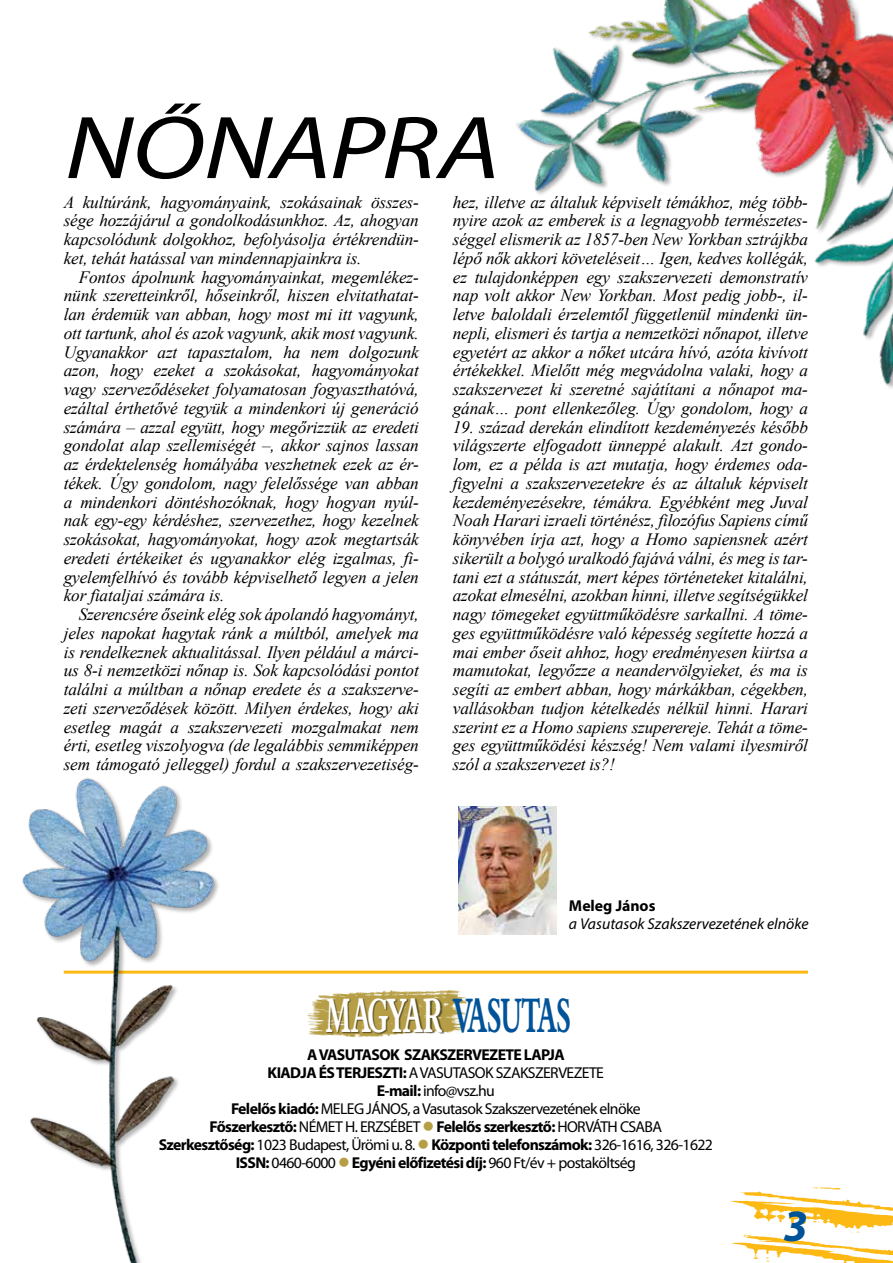
<style>
.page{position:relative;width:893px;height:1263px;background:#fff}
.page>*{position:absolute;margin:0;border:0;box-sizing:border-box;transform-origin:0 0}
.t1{font:italic 90px "Myriad Pro";letter-spacing:-.015em;color:#000;scale:1.2 1}
.t2{font:700 49.8px "Aldine 401 PFL";letter-spacing:-.04em;color:#005399;scale:.52 1}
.t3{font:italic 700 45px "Myriad Pro";color:#005399}
.t4{font:italic 17.25px/18.8px "Times New Roman";letter-spacing:-.01em;color:#000;text-align:justify}
.t5{font:15.75px/18px "Myriad Pro";letter-spacing:-.04em;color:#000;text-align:center}
.t6{font:italic 15.75px "Myriad Pro";color:#000}
.t7{font:700 15.75px "Myriad Pro";color:#000}
.s1{color:#fff}
.s2{font-weight:700}
.s3{color:#b69e45}
</style>
<div class="page">
<img style="left:731px;top:1187px;width:162px;height:76px">
<hr style="left:64px;top:971px;width:744px;height:3px;background:#fdb913">
<img style="left:301px;top:973px;width:172px;height:68px">
<div style="left:326px;top:998px;width:118px;height:36px;background:#000;opacity:.5"></div>
<img style="left:458px;top:806px;width:98px;height:129px">
<img style="left:22px;top:778px;width:226px;height:485px">
<img style="left:516px;top:0;width:377px;height:388px">
<h1 class="t1" style="left:65px;top:92px;width:364px">NŐNAPRA</h1>
<p class="t4" style="left:64px;top:192px;width:357px">A kultúránk, hagyományaink, szokásainak összes&shy;sége hozzájárul a gondolkodásunkhoz. Az, ahogyan kapcsolódunk dolgokhoz, befolyásolja értékrendün&shy;ket, tehát hatással van mindennapjainkra is.</p>
<p class="t4" style="left:64px;top:267px;width:357px;text-indent:15px">Fontos ápolnunk hagyományainkat, megemlékez&shy;nünk szeretteinkről, hőseinkről, hiszen elvitathatat&shy;lan érdemük van abban, hogy most mi itt vagyunk, ott tartunk, ahol és azok vagyunk, akik most vagyunk.<br>Ugyanakkor azt tapasztalom, ha nem dolgozunk azon, hogy ezeket a szokásokat, hagyományokat vagy szerveződéseket folyamatosan fogyaszthatóvá, ezáltal érthetővé tegyük a mindenkori új generáció számára – azzal együtt, hogy megőrizzük az eredeti gondolat alap szellemiségét –, akkor sajnos lassan az érdektelenség homályába veszhetnek ezek az ér&shy;tékek. Úgy gondolom, nagy felelőssége van abban a mindenkori döntéshozóknak, hogy hogyan nyúl&shy;nak egy-egy kérdéshez, szervezethez, hogy kezelnek szokásokat, hagyományokat, hogy azok megtartsák eredeti értékeiket és ugyanakkor elég izgalmas, fi&shy;gyelemfelhívó és tovább képviselhető legyen a jelen kor fiataljai számára is.</p>
<p class="t4" style="left:64px;top:605px;width:357px;text-indent:15px">Szerencsére őseink elég sok ápolandó hagyományt, jeles napokat hagytak ránk a múltból, amelyek ma is rendelkeznek aktualitással. Ilyen például a márci&shy;us 8-i nemzetközi nőnap is. Sok kapcsolódási pontot találni a múltban a nőnap eredete és a szakszerve&shy;zeti szerveződések között. Milyen érdekes, hogy aki esetleg magát a szakszervezeti mozgalmakat nem érti, esetleg viszolyogva (de legalábbis semmiképpen sem támogató jelleggel) fordul a szakszervezetiség-</p>
<p class="t4" style="left:453px;top:192px;width:357px">hez, illetve az általuk képviselt témákhoz, még több&shy;nyire azok az emberek is a legnagyobb természetes&shy;séggel elismerik az 1857-ben New Yorkban sztrájkba lépő nők akkori követeléseit… Igen, kedves kollégák, ez tulajdonképpen egy szakszervezeti demonstratív nap volt akkor New Yorkban. Most pedig jobb-, il&shy;letve baloldali érzelemtől függetlenül mindenki ün&shy;nepli, elismeri és tartja a nemzetközi nőnapot, illetve egyetért az akkor a nőket utcára hívó, azóta kivívott értékekkel. Mielőtt még megvádolna valaki, hogy a szakszervezet ki szeretné sajátítani a nőnapot ma&shy;gának… pont ellenkezőleg. Úgy gondolom, hogy a</p>
<p class="t4" style="left:453px;top:417px;width:357px">19. század derekán elindított kezdeményezés később világszerte elfogadott ünneppé alakult. Azt gondo&shy;lom, ez a példa is azt mutatja, hogy érdemes oda&shy;figyelni a szakszervezetekre és az általuk képviselt kezdeményezésekre, témákra. Egyébként meg Juval Noah Harari izraeli történész, filozófus Sapiens című könyvében írja azt, hogy a Homo sapiensnek azért sikerült a bolygó uralkodó fajává válni, és meg is tar&shy;tani ezt a státuszát, mert képes történeteket kitalálni, azokat elmesélni, azokban hinni, illetve segítségükkel nagy tömegeket együttműködésre sarkallni. A töme&shy;ges együttműködésre való képesség segítette hozzá a mai ember őseit ahhoz, hogy eredményesen kiirtsa a mamutokat, legyőzze a neandervölgyieket, és ma is segíti az embert abban, hogy márkákban, cégekben, vallásokban tudjon kételkedés nélkül hinni. Harari szerint ez a Homo sapiens szuperereje. Tehát a töme&shy;ges együttműködési készség! Nem valami ilyesmiről szól a szakszervezet is?!</p>
<p class="t7" style="left:569px;top:896px;width:88px">Meleg János</p>
<p class="t6" style="left:569px;top:914px;width:241px">a Vasutasok Szakszervezetének elnöke</p>
<h2 class="t2" style="left:326px;top:984px;width:472px"><span class="s1">MAGYAR</span> VASUTAS</h2>
<p class="t5" style="left:159px;top:1046px;width:556px"><span class="s2">A VASUTASOK SZAKSZERVEZETE LAPJA<br>KIADJA ÉS TERJESZTI:</span> A VASUTASOK SZAKSZERVEZETE<br><span class="s2">E-mail:</span> info@vsz.hu<br><span class="s2">Felelős kiadó:</span> MELEG JÁNOS, a Vasutasok Szakszervezetének elnöke<br><span class="s2">Főszerkesztő:</span> NÉMET H. ERZSÉBET <span class="s3">●</span> <span class="s2">Felelős szerkesztő:</span> HORVÁTH CSABA<br><span class="s2">Szerkesztőség:</span> 1023 Budapest, Ürömi u. 8. <span class="s3">●</span> <span class="s2">Központi telefonszámok:</span> 326-1616, 326-1622<br><span class="s2">ISSN:</span> 0460-6000 <span class="s3">●</span> <span class="s2">Egyéni előfizetési díj:</span> 960 Ft/év + postaköltség</p>
<h3 class="t3" style="left:784px;top:1197px;width:26px">3</h3>
</div>
